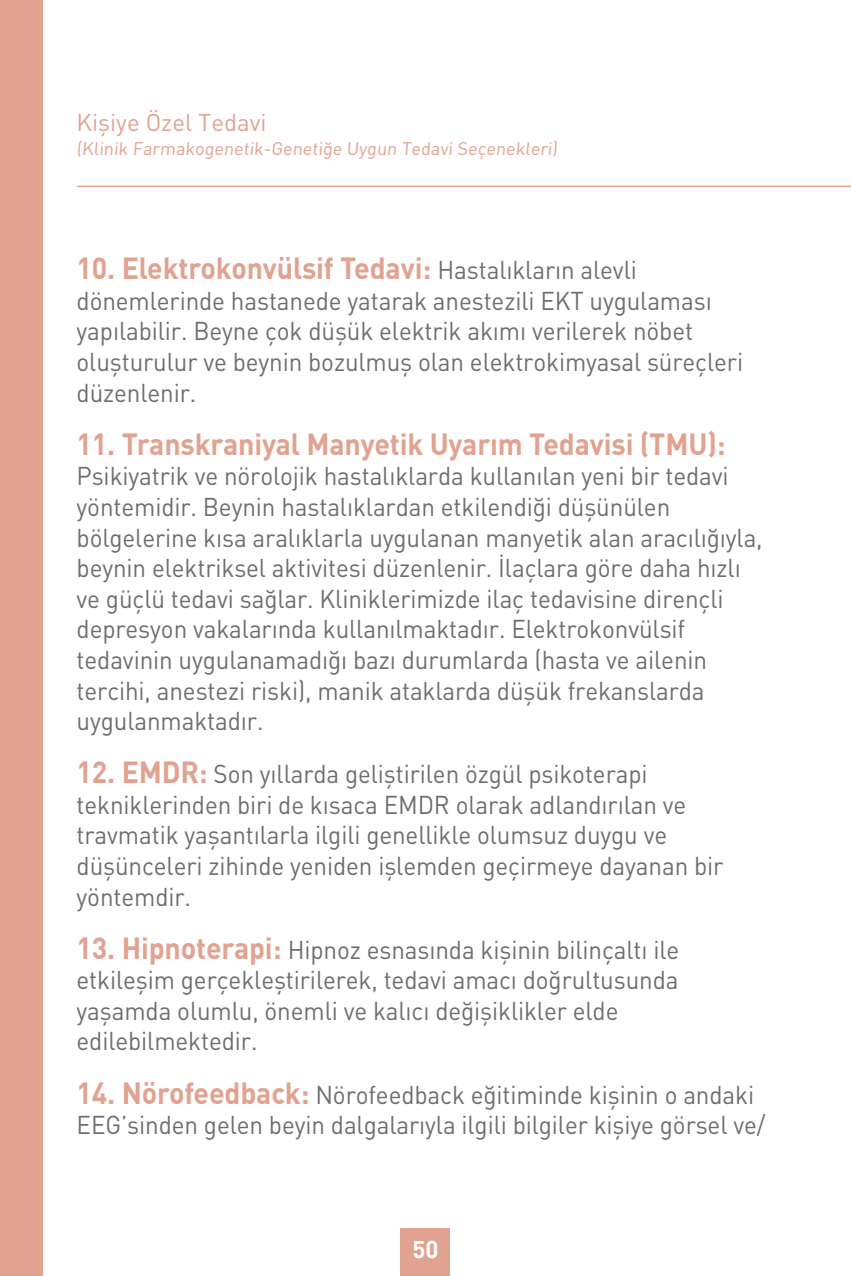
<style>
.page{position:relative;width:851px;height:1276px;background:#fff}
.page>*{position:absolute;margin:0;border:0;box-sizing:border-box;transform-origin:0 0}
.t1{font:700 30px "DIN Pro";letter-spacing:-.005em;color:#e1a290;scale:.95 1}
.t2{font:25.5px/30.6px "DIN";letter-spacing:-.005em;color:#6d6e71;scale:.95 1}
.t3{font:24px "DIN";color:#e1a290}
.t4{font:700 24px "DIN";color:#fff}
.t5{font:18px "DIN";color:#e1a290}
.s1{font-family:"DIN";font-weight:400;font-size:25.5px;color:#6d6e71}
.s2{font-family:"DIN Pro";font-weight:700;font-size:30px;color:#e1a290}
</style>
<div class="page">
<hr style="left:77px;top:186px;width:773px;height:1px;background:#e1a290">
<div style="left:400px;top:1227px;width:50px;height:49px;background:#e1a290"></div>
<div style="left:0;top:0;width:43px;height:1276px;background:#e1a290"></div>
<p class="t3" style="left:77px;top:107px;width:191px">Kişiye Özel Tedavi</p>
<p class="t5" style="left:77px;top:137px;width:484px">(Klinik Farmakogenetik-Genetiğe Uygun Tedavi Seçenekleri)</p>
<p class="t1" style="left:77px;top:248px;width:591px">10. Elektrokonvülsif Tedavi: <span class="s1">Hastalıkların alevli</span></p>
<p class="t2" style="left:77px;top:285px;width:703px">dönemlerinde hastanede yatarak anestezili EKT uygulaması yapılabilir. Beyne çok düşük elektrik akımı verilerek nöbet oluşturulur ve beynin bozulmuş olan elektrokimyasal süreçleri düzenlenir.</p>
<p class="t1" style="left:77px;top:424px;width:684px">11. Transkraniyal Manyetik Uyarım Tedavisi (TMU):</p>
<p class="t2" style="left:77px;top:460px;width:723px">Psikiyatrik ve nörolojik hastalıklarda kullanılan yeni bir tedavi yöntemidir. Beynin hastalıklardan etkilendiği düşünülen bölgelerine kısa aralıklarla uygulanan manyetik alan aracılığıyla, beynin elektriksel aktivitesi düzenlenir. İlaçlara göre daha hızlı ve güçlü tedavi sağlar. Kliniklerimizde ilaç tedavisine dirençli depresyon vakalarında kullanılmaktadır. Elektrokonvülsif tedavinin uygulanamadığı bazı durumlarda (hasta ve ailenin tercihi, anestezi riski), manik ataklarda düşük frekanslarda uygulanmaktadır.</p>
<p class="t2" style="left:77px;top:758px;width:682px"><span class="s2">12. EMDR:</span> Son yıllarda geliştirilen özgül psikoterapi tekniklerinden biri de kısaca EMDR olarak adlandırılan ve travmatik yaşantılarla ilgili genellikle olumsuz duygu ve düşünceleri zihinde yeniden işlemden geçirmeye dayanan bir yöntemdir.</p>
<p class="t2" style="left:77px;top:933px;width:636px"><span class="s2">13. Hipnoterapi:</span> Hipnoz esnasında kişinin bilinçaltı ile etkileşim gerçekleştirilerek, tedavi amacı doğrultusunda yaşamda olumlu, önemli ve kalıcı değişiklikler elde edilebilmektedir.</p>
<p class="t2" style="left:77px;top:1078px;width:726px"><span class="s2">14. Nörofeedback:</span> Nörofeedback eğitiminde kişinin o andaki<br>EEG’sinden gelen beyin dalgalarıyla ilgili bilgiler kişiye görsel ve/</p>
<p class="t4" style="left:412px;top:1233px;width:28px">50</p>
</div>
